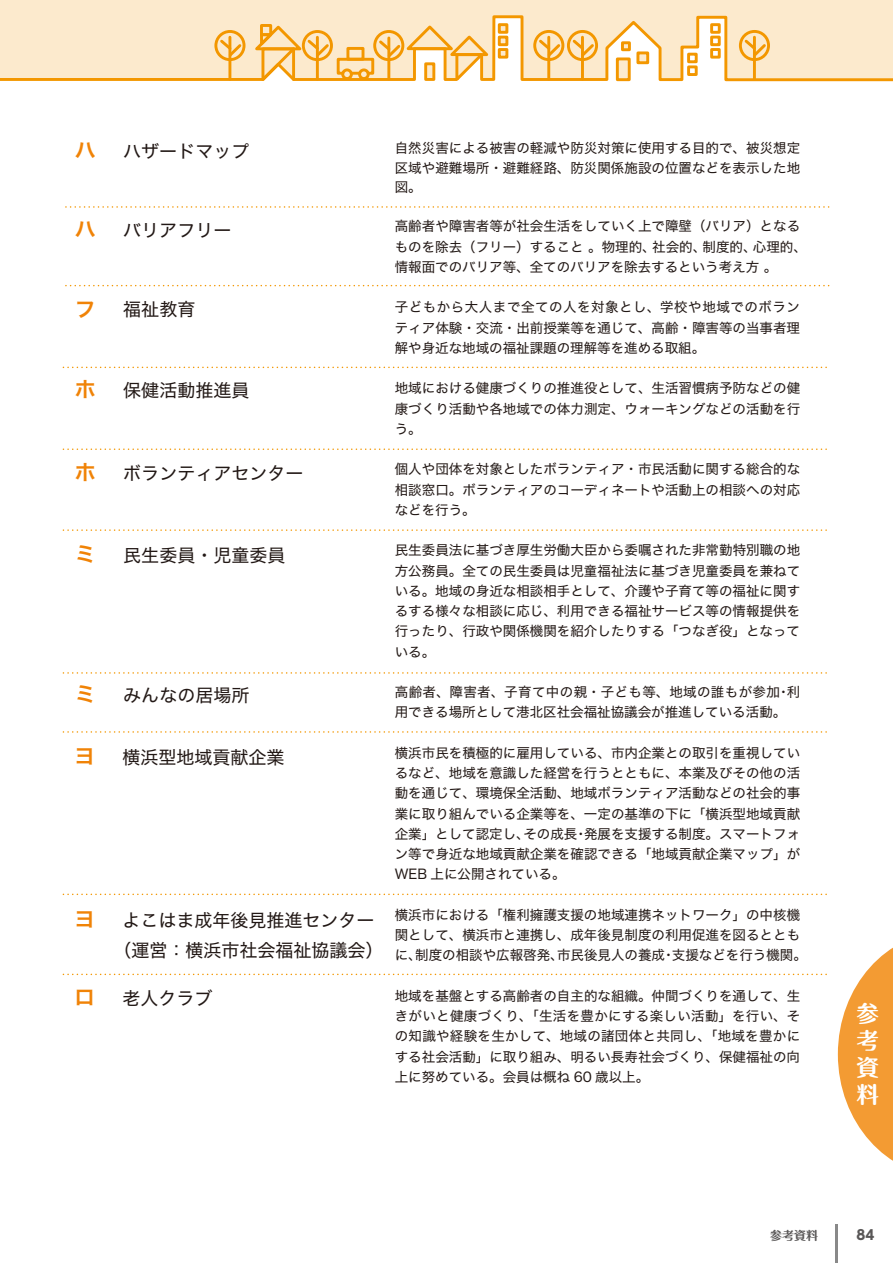
<style>
.page{position:relative;width:893px;height:1263px;background:#fff}
.page>*{position:absolute;margin:0;border:0;box-sizing:border-box;transform-origin:0 0}
.t1{font:700 22.5px/27px "Maru Fo Pro";color:#fff;text-align:justify}
.t2{font:21px "Hira Kaku Std N W6";color:#f08307}
.t3{font:18px/30px "Hira Kaku Std N W4";color:#221815;text-align:center}
.t4{font:13.5px/20.2px "Hira Kaku Std N W4";color:#221815;text-align:justify}
.t5{font:700 13.5px "UD Shin Go Pro";color:#595757}
.t6{font:700 12px "Maru Fo Pro";color:#595757}
</style>
<div class="page">
<div style="left:0;top:0;width:893px;height:14px;background:#fceacd"></div>
<svg style="left:0;top:14px;width:893px;height:68px;background:#fbe0b6"></svg>
<svg style="left:499px;top:25px;width:8px;height:7px"></svg>
<svg style="left:499px;top:37px;width:8px;height:8px"></svg>
<svg style="left:499px;top:50px;width:8px;height:7px"></svg>
<svg style="left:426px;top:64px;width:8px;height:15px"></svg>
<hr style="left:836px;top:1225px;width:2px;height:38px;background:#898989">
<svg style="left:63px;top:529px;width:764px;height:2px"></svg>
<svg style="left:63px;top:672px;width:764px;height:2px"></svg>
<svg style="left:63px;top:731px;width:764px;height:2px"></svg>
<svg style="left:63px;top:367px;width:764px;height:1px"></svg>
<svg style="left:63px;top:448px;width:764px;height:2px"></svg>
<svg style="left:63px;top:974px;width:764px;height:1px"></svg>
<svg style="left:63px;top:893px;width:764px;height:2px"></svg>
<svg style="left:838px;top:947px;width:55px;height:214px"></svg>
<svg style="left:66px;top:206px;width:764px;height:2px"></svg>
<svg style="left:66px;top:285px;width:764px;height:1px"></svg>
<h2 class="t2" style="left:75px;top:134px;width:22px">ハ</h2>
<h3 class="t3" style="left:123px;top:136px;width:127px">ハザードマップ</h3>
<h2 class="t2" style="left:75px;top:213px;width:22px">ハ</h2>
<h3 class="t3" style="left:123px;top:215px;width:109px">バリアフリー</h3>
<h2 class="t2" style="left:75px;top:292px;width:22px">フ</h2>
<h3 class="t3" style="left:123px;top:295px;width:73px">福祉教育</h3>
<h2 class="t2" style="left:75px;top:373px;width:22px">ホ</h2>
<h3 class="t3" style="left:123px;top:375px;width:127px">保健活動推進員</h3>
<h2 class="t2" style="left:75px;top:456px;width:22px">ホ</h2>
<h2 class="t2" style="left:75px;top:538px;width:22px">ミ</h2>
<h3 class="t3" style="left:123px;top:458px;width:181px">ボランティアセンター</h3>
<h3 class="t3" style="left:123px;top:540px;width:163px">民生委員・児童委員</h3>
<h2 class="t2" style="left:75px;top:678px;width:22px">ミ</h2>
<h2 class="t2" style="left:74px;top:740px;width:22px">ヨ</h2>
<h3 class="t3" style="left:123px;top:681px;width:127px">みんなの居場所</h3>
<h3 class="t3" style="left:122px;top:742px;width:164px">横浜型地域貢献企業</h3>
<h2 class="t2" style="left:74px;top:902px;width:22px">ヨ</h2>
<h2 class="t2" style="left:74px;top:981px;width:22px">ロ</h2>
<h3 class="t3" style="left:113px;top:905px;width:272px">よこはま成年後見推進センター（運営：横浜市社会福祉協議会）</h3>
<h3 class="t3" style="left:122px;top:983px;width:92px">老人クラブ</h3>
<p class="t4" style="left:395px;top:139px;width:407px;line-height:19.5px">自然災害による被害の軽減や防災対策に使用する目的で、被災想定区域や避難場所・避難経路、防災関係施設の位置などを表示した地図。</p>
<p class="t4" style="left:395px;top:216px;width:414px;text-align:left">高齢者や障害者等が社会生活をしていく上で障壁（バリア）となるものを除去（フリー）すること 。物理的、社会的、制度的、心理的、情報面でのバリア等、全てのバリアを除去するという考え方 。</p>
<p class="t4" style="left:395px;top:297px;width:407px">子どもから大人まで全ての人を対象とし、学校や地域でのボランティア体験・交流・出前授業等を通じて、高齢・障害等の当事者理解や身近な地域の福祉課題の理解等を進める取組。</p>
<p class="t4" style="left:395px;top:378px;width:407px">地域における健康づくりの推進役として、生活習慣病予防などの健康づくり活動や各地域での体力測定、ウォーキングなどの活動を行う。</p>
<p class="t4" style="left:395px;top:459px;width:407px">個人や団体を対象としたボランティア・市民活動に関する総合的な相談窓口。ボランティアのコーディネートや活動上の相談への対応などを行う。</p>
<p class="t4" style="left:395px;top:540px;width:407px">民生委員法に基づき厚生労働大臣から委嘱された非常勤特別職の地方公務員。全ての民生委員は児童福祉法に基づき児童委員を兼ねている。地域の身近な相談相手として、介護や子育て等の福祉に関するする様々な相談に応じ、利用できる福祉サービス等の情報提供を行ったり、行政や関係機関を紹介したりする「つなぎ役」となっている。</p>
<p class="t4" style="left:395px;top:682px;width:407px">高齢者、障害者、子育て中の親・子ども等、地域の誰もが参加･利用できる場所として港北区社会福祉協議会が推進している活動。</p>
<p class="t4" style="left:395px;top:743px;width:407px">横浜市民を積極的に雇用している、市内企業との取引を重視しているなど、地域を意識した経営を行うとともに、本業及びその他の活動を通じて、環境保全活動、地域ボランティア活動などの社会的事業に取り組んでいる企業等を、一定の基準の下に「横浜型地域貢献企業」として認定し、その成長・発展を支援する制度。スマートフォン等で身近な地域貢献企業を確認できる「地域貢献企業マップ」がWEB 上に公開されている。</p>
<p class="t4" style="left:395px;top:905px;width:414px;text-align:left">横浜市における「権利擁護支援の地域連携ネットワーク」の中核機関として、横浜市と連携し、成年後見制度の利用促進を図るとともに、制度の相談や広報啓発、市民後見人の養成・支援などを行う機関。</p>
<p class="t4" style="left:395px;top:986px;width:407px">地域を基盤とする高齢者の自主的な組織。仲間づくりを通して、生きがいと健康づくり、「生活を豊かにする楽しい活動」を行い、その知識や経験を生かして、地域の諸団体と共同し、「地域を豊かにする社会活動」に取り組み、明るい長寿社会づくり、保健福祉の向上に努めている。会員は概ね 60 歳以上。</p>
<h1 class="t1" style="left:856px;top:998px;width:24px">参考資料</h1>
<p class="t6" style="left:770px;top:1225px;width:49px">参考資料</p>
<p class="t5" style="left:856px;top:1223px;width:19px">84</p>
</div>
